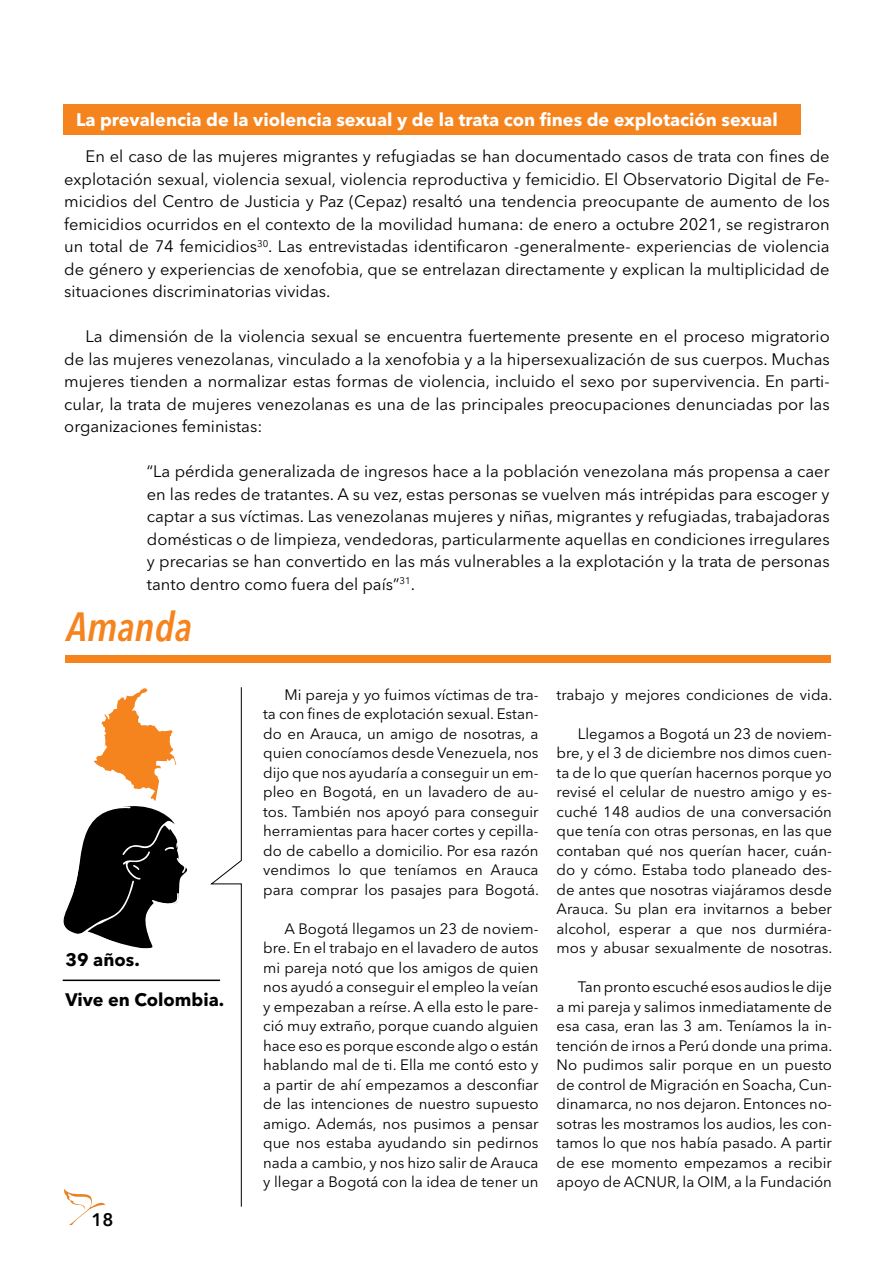
<style>
.page{position:relative;width:893px;height:1263px;background:#fff}
.page>*{position:absolute;margin:0;border:0;box-sizing:border-box;transform-origin:0 0}
.t1{font:italic 600 condensed 40.5px "Avenir Next LT Pro";color:#f5841f}
.t2{font:700 18px "Avenir Next LT Pro";color:#fff}
.t3{font:700 18px "Avenir Next LT Pro";color:#000}
.t4{font:600 18px "Avenir Next LT Pro";color:#000}
.t5{font:16.5px/22.5px "Avenir Next LT Pro";color:#000;text-align:justify}
.t6{font:15px/19.5px "Avenir Next LT Pro";color:#000;text-align:justify}
</style>
<div class="page">
<svg style="left:64px;top:1189px;width:41px;height:36px"></svg>
<div style="left:63px;top:105px;width:737px;height:30px;background:#f5841f"></div>
<div style="left:65px;top:655px;width:766px;height:8px;background:#f5841f"></div>
<svg style="left:209px;top:687px;width:33px;height:520px"></svg>
<hr style="left:63px;top:979px;width:157px;height:2px;background:#000">
<svg style="left:63px;top:688px;width:124px;height:261px"></svg>
<p class="t2" style="left:76px;top:108px;width:703px">La prevalencia de la violencia sexual y de la trata con fines de explotación sexual</p>
<p class="t5" style="left:64px;top:145px;width:767px;text-indent:21px">En el caso de las mujeres migrantes y refugiadas se han documentado casos de trata con fines de explotación sexual, violencia sexual, violencia reproductiva y femicidio. El Observatorio Digital de Fe&shy;micidios del Centro de Justicia y Paz (Cepaz) resaltó una tendencia preocupante de aumento de los femicidios ocurridos en el contexto de la movilidad humana: de enero a octubre 2021, se registraron un total de 74 femicidios<sup>30</sup>. Las entrevistadas identificaron -generalmente- experiencias de violencia de género y experiencias de xenofobia, que se entrelazan directamente y explican la multiplicidad de situaciones discriminatorias vividas.</p>
<p class="t5" style="left:64px;top:325px;width:767px;text-indent:21px">La dimensión de la violencia sexual se encuentra fuertemente presente en el proceso migratorio de las mujeres venezolanas, vinculado a la xenofobia y a la hipersexualización de sus cuerpos. Muchas mujeres tienden a normalizar estas formas de violencia, incluido el sexo por supervivencia. En parti&shy;cular, la trata de mujeres venezolanas es una de las principales preocupaciones denunciadas por las organizaciones feministas:</p>
<p class="t5" style="left:147px;top:460px;width:684px">“La pérdida generalizada de ingresos hace a la población venezolana más propensa a caer en las redes de tratantes. A su vez, estas personas se vuelven más intrépidas para escoger y captar a sus víctimas. Las venezolanas mujeres y niñas, migrantes y refugiadas, trabajadoras domésticas o de limpieza, vendedoras, particularmente aquellas en condiciones irregulares y precarias se han convertido en las más vulnerables a la explotación y la trata de personas tanto dentro como fuera del país”<sup>31</sup>.</p>
<h1 class="t1" style="left:67px;top:602px;width:127px">Amanda</h1>
<p class="t3" style="left:65px;top:948px;width:76px">39 años.</p>
<p class="t3" style="left:65px;top:989px;width:160px">Vive en Colombia.</p>
<p class="t4" style="left:91px;top:1208px;width:23px">18</p>
<p class="t6" style="left:263px;top:684px;width:277px;text-indent:21px">Mi pareja y yo fuimos víctimas de tra&shy;ta con fines de explotación sexual. Estan&shy;do en Arauca, un amigo de nosotras, a quien conocíamos desde Venezuela, nos dijo que nos ayudaría a conseguir un em&shy;pleo en Bogotá, en un lavadero de au&shy;tos. También nos apoyó para conseguir herramientas para hacer cortes y cepilla&shy;do de cabello a domicilio. Por esa razón vendimos lo que teníamos en Arauca para comprar los pasajes para Bogotá.</p>
<p class="t6" style="left:263px;top:918px;width:277px;text-indent:21px">A Bogotá llegamos un 23 de noviem&shy;bre. En el trabajo en el lavadero de autos mi pareja notó que los amigos de quien nos ayudó a conseguir el empleo la veían y empezaban a reírse. A ella esto le pare&shy;ció muy extraño, porque cuando alguien hace eso es porque esconde algo o están hablando mal de ti. Ella me contó esto y a partir de ahí empezamos a desconfiar de las intenciones de nuestro supuesto amigo. Además, nos pusimos a pensar que nos estaba ayudando sin pedirnos nada a cambio, y nos hizo salir de Arauca y llegar a Bogotá con la idea de tener un</p>
<p class="t6" style="left:557px;top:684px;width:277px">trabajo y mejores condiciones de vida.</p>
<p class="t6" style="left:557px;top:723px;width:277px;text-indent:21px">Llegamos a Bogotá un 23 de noviem&shy;bre, y el 3 de diciembre nos dimos cuen&shy;ta de lo que querían hacernos porque yo revisé el celular de nuestro amigo y es&shy;cuché 148 audios de una conversación que tenía con otras personas, en las que contaban qué nos querían hacer, cuán&shy;do y cómo. Estaba todo planeado des&shy;de antes que nosotras viajáramos desde Arauca. Su plan era invitarnos a beber alcohol, esperar a que nos durmiéra&shy;mos y abusar sexualmente de nosotras.</p>
<p class="t6" style="left:557px;top:977px;width:277px;text-indent:21px">Tan pronto escuché esos audios le dije a mi pareja y salimos inmediatamente de esa casa, eran las 3 am. Teníamos la in&shy;tención de irnos a Perú donde una prima.<br>No pudimos salir porque en un puesto de control de Migración en Soacha, Cun&shy;dinamarca, no nos dejaron. Entonces no&shy;sotras les mostramos los audios, les con&shy;tamos lo que nos había pasado. A partir de ese momento empezamos a recibir apoyo de ACNUR, la OIM, a la Fundación</p>
</div>
